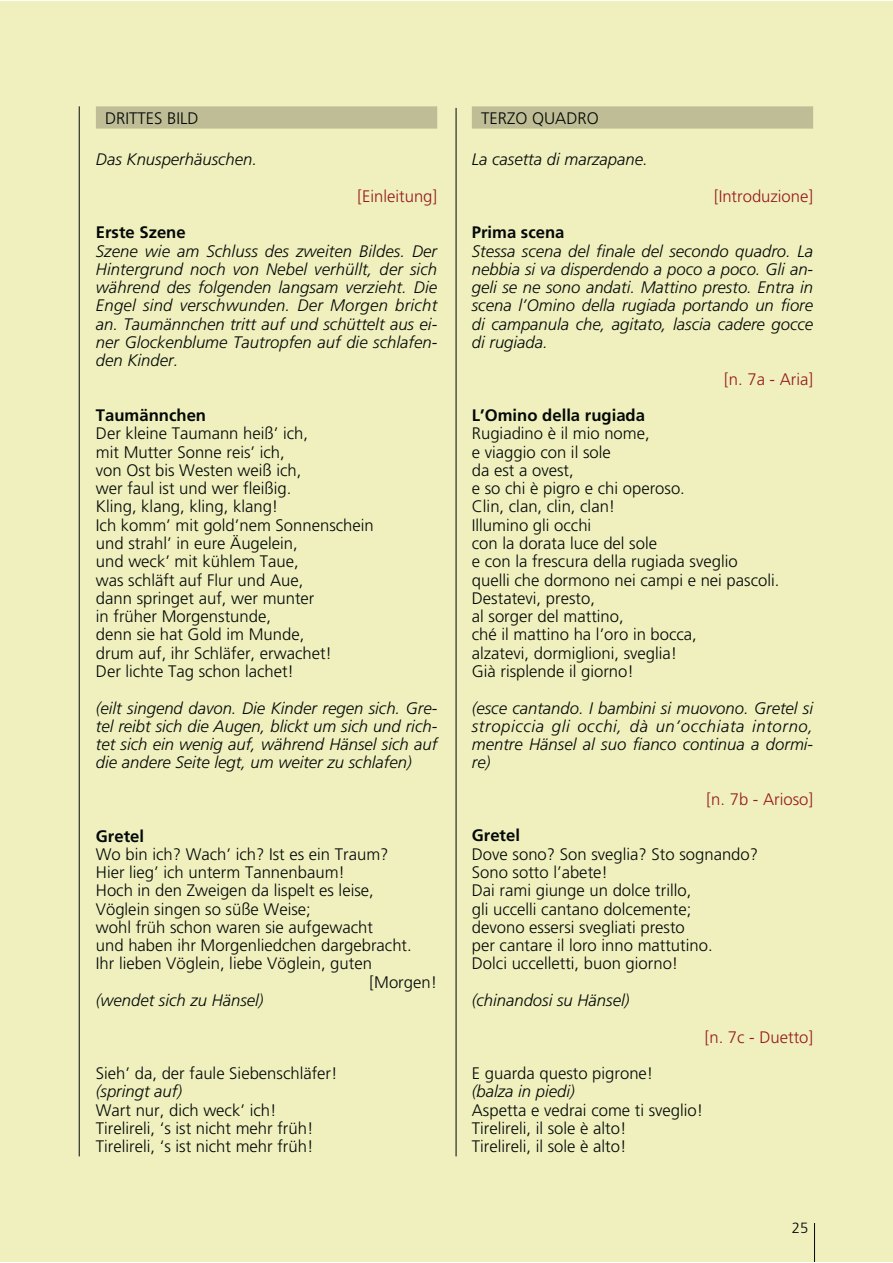
<style>
.page{position:relative;width:893px;height:1263px;background:#fff}
.page>*{position:absolute;margin:0;border:0;box-sizing:border-box;transform-origin:0 0}
.t1{font:300 16.65px/18.3px "Frutiger LT Std";color:#040806}
.t2{font:italic 300 16.65px/18.3px "Frutiger LT Std";color:#040806;text-align:justify}
.t3{font:300 16.65px "Frutiger LT Std";color:#971a1e}
.t4{font:700 16.65px "Frutiger LT Std";color:#040806}
.t5{font:300 14.85px "Frutiger LT Std";color:#040806}
</style>
<div class="page">
<div style="left:0;top:1px;width:893px;height:1260px;background:#eff0be"></div>
<hr style="left:814px;top:1223px;width:1px;height:38px;background:#040806">
<div style="left:96px;top:106px;width:341px;height:23px;background:#bebd95"></div>
<div style="left:472px;top:106px;width:341px;height:23px;background:#bebd95"></div>
<hr style="left:456px;top:108px;width:1px;height:1048px;background:#040806">
<hr style="left:79px;top:106px;width:1px;height:1050px;background:#040806">
<p class="t1" style="left:105px;top:110px;width:95px">DRITTES BILD</p>
<p class="t2" style="left:96px;top:151px;width:163px">Das Knusperhäuschen.</p>
<p class="t3" style="left:357px;top:189px;width:81px">[Einleitung]</p>
<p class="t4" style="left:96px;top:225px;width:91px">Erste Szene</p>
<p class="t2" style="left:96px;top:242px;width:343px">Szene wie am Schluss des zweiten Bildes. Der Hintergrund noch von Nebel verhüllt, der sich während des folgenden langsam verzieht. Die Engel sind verschwunden. Der Morgen bricht an. Taumännchen tritt auf und schüttelt aus ei&shy;ner Glockenblume Tautropfen auf die schlafen&shy;den Kinder.</p>
<p class="t4" style="left:96px;top:408px;width:112px">Taumännchen</p>
<p class="t1" style="left:96px;top:425px;width:279px">Der kleine Taumann heiß’ ich,<br>mit Mutter Sonne reis’ ich,<br>von Ost bis Westen weiß ich,<br>wer faul ist und wer fleißig.<br>Kling, klang, kling, klang!<br>Ich komm’ mit gold’nem Sonnenschein und strahl’ in eure Äugelein,<br>und weck’ mit kühlem Taue,<br>was schläft auf Flur und Aue,<br>dann springet auf, wer munter<br>in früher Morgenstunde,<br>denn sie hat Gold im Munde,<br>drum auf, ihr Schläfer, erwachet!<br>Der lichte Tag schon lachet!</p>
<p class="t2" style="left:96px;top:699px;width:343px">(eilt singend davon. Die Kinder regen sich. Gre&shy;tel reibt sich die Augen, blickt um sich und rich&shy;tet sich ein wenig auf, während Hänsel sich auf die andere Seite legt, um weiter zu schlafen)</p>
<p class="t4" style="left:96px;top:828px;width:50px">Gretel</p>
<p class="t1" style="left:96px;top:846px;width:294px">Wo bin ich? Wach’ ich? Ist es ein Traum?</p>
<p class="t1" style="left:96px;top:864px;width:251px">Hier lieg’ ich unterm Tannenbaum!</p>
<p class="t1" style="left:96px;top:882px;width:279px">Hoch in den Zweigen da lispelt es leise,</p>
<p class="t1" style="left:96px;top:900px;width:216px">Vöglein singen so süße Weise;</p>
<p class="t1" style="left:96px;top:919px;width:278px">wohl früh schon waren sie aufgewacht</p>
<p class="t1" style="left:96px;top:937px;width:317px">und haben ihr Morgenliedchen dargebracht.</p>
<p class="t1" style="left:96px;top:955px;width:278px">Ihr lieben Vöglein, liebe Vöglein, guten</p>
<p class="t1" style="left:370px;top:974px;width:69px">[Morgen!</p>
<p class="t2" style="left:96px;top:992px;width:169px">(wendet sich zu Hänsel)</p>
<p class="t1" style="left:96px;top:1065px;width:243px">Sieh’ da, der faule Siebenschläfer!</p>
<p class="t2" style="left:96px;top:1083px;width:88px">(springt auf)</p>
<p class="t1" style="left:96px;top:1102px;width:219px">Wart nur, dich weck’ ich!<br>Tirelireli, ‘s ist nicht mehr früh!<br>Tirelireli, ‘s ist nicht mehr früh!</p>
<p class="t1" style="left:481px;top:110px;width:119px">TERZO QUADRO</p>
<p class="t2" style="left:472px;top:151px;width:177px">La casetta di marzapane.</p>
<p class="t3" style="left:714px;top:189px;width:101px">[Introduzione]</p>
<p class="t4" style="left:472px;top:225px;width:94px">Prima scena</p>
<p class="t2" style="left:472px;top:242px;width:343px">Stessa scena del finale del secondo quadro. La nebbia si va disperdendo a poco a poco. Gli an&shy;geli se ne sono andati. Mattino presto. Entra in scena l’Omino della rugiada portando un fiore di campanula che, agitato, lascia cadere gocce di rugiada.</p>
<p class="t3" style="left:724px;top:371px;width:90px">[n. 7a - Aria]</p>
<p class="t4" style="left:472px;top:408px;width:175px">L’Omino della rugiada</p>
<p class="t1" style="left:472px;top:425px;width:309px">Rugiadino è il mio nome,<br>e viaggio con il sole<br>da est a ovest,<br>e so chi è pigro e chi operoso.<br>Clin, clan, clin, clan!<br>Illumino gli occhi<br>con la dorata luce del sole<br>e con la frescura della rugiada sveglio quelli che dormono nei campi e nei pascoli.<br>Destatevi, presto,<br>al sorger del mattino,<br>ché il mattino ha l’oro in bocca,<br>alzatevi, dormiglioni, sveglia!<br>Già risplende il giorno!</p>
<p class="t2" style="left:472px;top:699px;width:343px">(esce cantando. I bambini si muovono. Gretel si stropiccia gli occhi, dà un’occhiata intorno, mentre Hänsel al suo fianco continua a dormi&shy;re)</p>
<p class="t3" style="left:706px;top:792px;width:108px">[n. 7b - Arioso]</p>
<p class="t4" style="left:472px;top:828px;width:50px">Gretel</p>
<p class="t1" style="left:472px;top:846px;width:288px">Dove sono? Son sveglia? Sto sognando?<br>Sono sotto l’abete!<br>Dai rami giunge un dolce trillo,<br>gli uccelli cantano dolcemente;<br>devono essersi svegliati presto<br>per cantare il loro inno mattutino.<br>Dolci uccelletti, buon giorno!</p>
<p class="t2" style="left:472px;top:992px;width:159px">(chinandosi su Hänsel)</p>
<p class="t3" style="left:705px;top:1030px;width:110px">[n. 7c - Duetto]</p>
<p class="t1" style="left:472px;top:1065px;width:183px">E guarda questo pigrone!</p>
<p class="t2" style="left:472px;top:1083px;width:104px">(balza in piedi)</p>
<p class="t1" style="left:472px;top:1102px;width:233px">Aspetta e vedrai come ti sveglio!<br>Tirelireli, il sole è alto!<br>Tirelireli, il sole è alto!</p>
<p class="t5" style="left:792px;top:1221px;width:18px">25</p>
</div>
